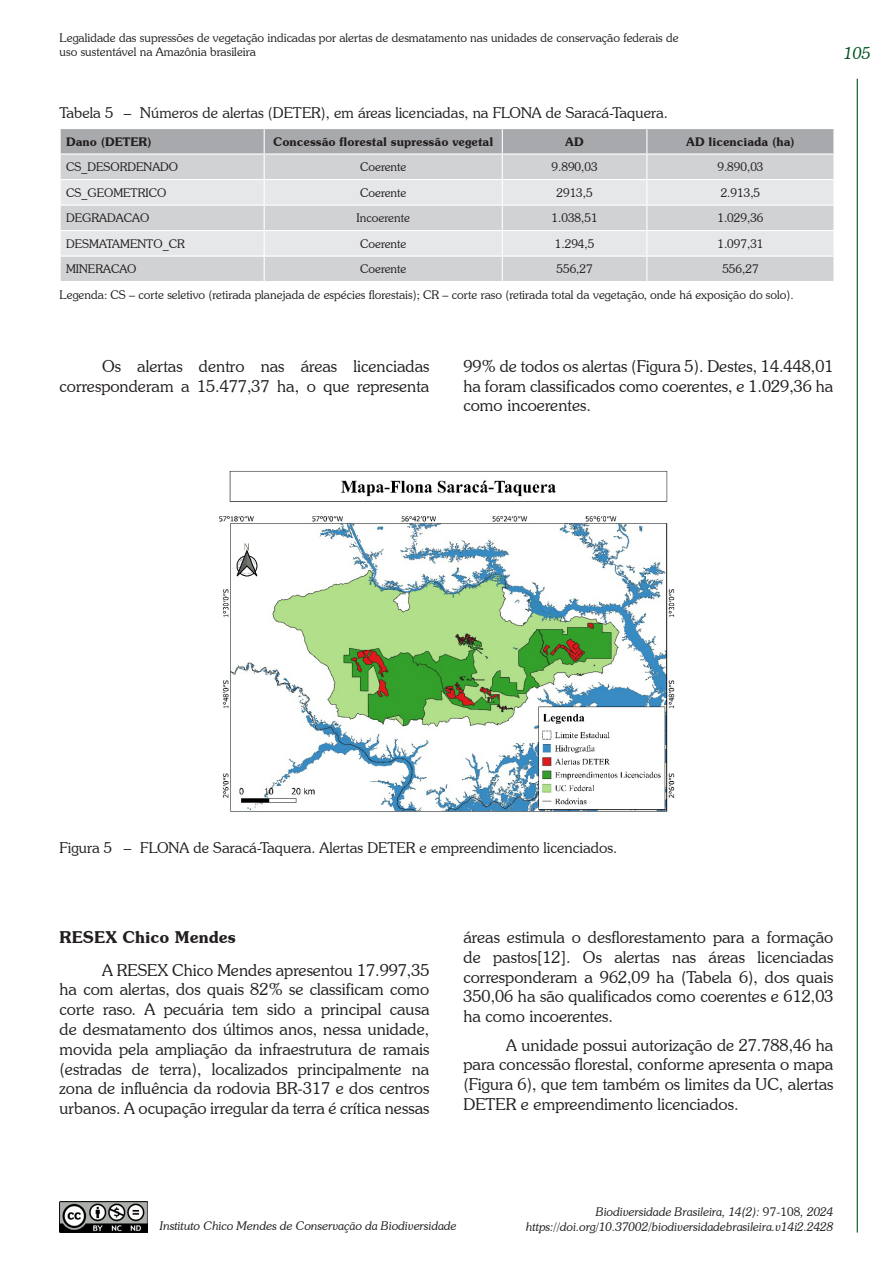
<style>
.page{position:relative;width:893px;height:1263px;background:#fff}
.page>*{position:absolute;margin:0;border:0;box-sizing:border-box;transform-origin:0 0}
.texto{font:300 16.5px/19.8px "Souvenir IT Cby BT";color:#231f20;text-align:justify}
.titulo_2{font:600 16.5px "Souvenir IT Cby BT";color:#231f20}
.t1{font:italic 300 16.5px "Souvenir IT Cby BT";color:#00531e}
.figura{font:300 15px "Souvenir IT Cby BT";color:#231f20}
.rodapé{font:300 12px/14.4px "Souvenir IT Cby BT";color:#231f20}
.texto_tabela{font:300 12px "Souvenir IT Cby BT";color:#231f20}
.t2{font:italic 300 12px/14.4px "Souvenir IT Cby BT";color:#231f20;text-align:right}
.texto_tabela-2{font:600 12px "Souvenir IT Cby BT";color:#231f20}
.s1{font-style:normal}
</style>
<div class="page">
<hr style="left:857px;top:79px;width:1px;height:1153px;background:#00531e">
<img style="left:60px;top:1201px;width:88px;height:31px">
<svg style="left:60px;top:129px;width:774px;height:152px;background:#d3d4d6"></svg>
<hr style="left:833px;top:257px;width:2px;height:24px;background:#fff">
<img style="left:219px;top:471px;width:456px;height:342px">
<p class="rodapé" style="left:60px;top:30px;width:621px">Legalidade das supressões de vegetação indicadas por alertas de desmatamento nas unidades de conservação federais de uso sustentável na Amazônia brasileira</p>
<p class="figura" style="left:60px;top:103px;width:610px">Tabela 5 – Números de alertas (DETER), em áreas licenciadas, na FLONA de Saracá-Taquera.</p>
<p class="texto_tabela-2" style="left:66px;top:134px;width:87px">Dano (DETER)</p>
<p class="texto_tabela-2" style="left:273px;top:134px;width:222px">Concessão florestal supressão vegetal</p>
<p class="texto_tabela-2" style="left:565px;top:134px;width:20px">AD</p>
<p class="texto_tabela-2" style="left:686px;top:134px;width:110px">AD licenciada (ha)</p>
<p class="texto_tabela" style="left:66px;top:160px;width:114px">CS_DESORDENADO</p>
<p class="texto_tabela" style="left:360px;top:160px;width:48px">Coerente</p>
<p class="texto_tabela" style="left:552px;top:160px;width:48px">9.890,03</p>
<p class="texto_tabela" style="left:717px;top:160px;width:48px">9.890,03</p>
<p class="texto_tabela" style="left:66px;top:185px;width:102px">CS_GEOMETRICO</p>
<p class="texto_tabela" style="left:360px;top:185px;width:48px">Coerente</p>
<p class="texto_tabela" style="left:556px;top:185px;width:38px">2913,5</p>
<p class="texto_tabela" style="left:721px;top:185px;width:41px">2.913,5</p>
<p class="texto_tabela" style="left:66px;top:211px;width:85px">DEGRADACAO</p>
<p class="texto_tabela" style="left:357px;top:211px;width:55px">Incoerente</p>
<p class="texto_tabela" style="left:552px;top:211px;width:48px">1.038,51</p>
<p class="texto_tabela" style="left:717px;top:211px;width:48px">1.029,36</p>
<p class="texto_tabela" style="left:66px;top:236px;width:120px">DESMATAMENTO_CR</p>
<p class="texto_tabela" style="left:360px;top:236px;width:48px">Coerente</p>
<p class="texto_tabela" style="left:555px;top:236px;width:41px">1.294,5</p>
<p class="texto_tabela" style="left:717px;top:236px;width:48px">1.097,31</p>
<p class="texto_tabela" style="left:66px;top:262px;width:72px">MINERACAO</p>
<p class="texto_tabela" style="left:360px;top:262px;width:48px">Coerente</p>
<p class="texto_tabela" style="left:556px;top:262px;width:38px">556,27</p>
<p class="texto_tabela" style="left:722px;top:262px;width:38px">556,27</p>
<p class="rodapé" style="left:60px;top:287px;width:736px">Legenda: CS – corte seletivo (retirada planejada de espécies florestais); CR – corte raso (retirada total da vegetação, onde há exposição do solo).</p>
<p class="t1" style="left:844px;top:43px;width:29px">105</p>
<p class="texto" style="left:60px;top:356px;width:371px;text-align:right">Os alertas dentro nas áreas licenciadas corresponderam a 15.477,37 ha, o que representa</p>
<p class="texto" style="left:463px;top:356px;width:371px">99% de todos os alertas (Figura 5). Destes, 14.448,01 ha foram classificados como coerentes, e 1.029,36 ha como incoerentes.</p>
<p class="figura" style="left:60px;top:839px;width:559px">Figura 5 – FLONA de Saracá-Taquera. Alertas DETER e empreendimento licenciados.</p>
<p class="titulo_2" style="left:60px;top:927px;width:178px">RESEX Chico Mendes</p>
<p class="texto" style="left:60px;top:959px;width:371px;text-indent:43px">A RESEX Chico Mendes apresentou 17.997,35 ha com alertas, dos quais 82% se classificam como corte raso. A pecuária tem sido a principal causa de desmatamento dos últimos anos, nessa unidade, movida pela ampliação da infraestrutura de ramais (estradas de terra), localizados principalmente na zona de influência da rodovia BR-317 e dos centros urbanos. A ocupação irregular da terra é crítica nessas</p>
<p class="texto" style="left:463px;top:927px;width:371px">áreas estimula o desflorestamento para a formação de pastos[12]. Os alertas nas áreas licenciadas corresponderam a 962,09 ha (Tabela 6), dos quais 350,06 ha são qualificados como coerentes e 612,03 ha como incoerentes.</p>
<p class="texto" style="left:463px;top:1034px;width:371px;text-indent:43px">A unidade possui autorização de 27.788,46 ha para concessão florestal, conforme apresenta o mapa (Figura 6), que tem também os limites da UC, alertas DETER e empreendimento licenciados.</p>
<p class="t2" style="left:160px;top:1218px;width:298px">Instituto Chico Mendes de Conservação da Biodiversidade</p>
<p class="t2" style="left:526px;top:1204px;width:309px">Biodiversidade Brasileira, 14(2): <span class="s1">97-108</span>, 2024 https://doi.org/10.37002/biodiversidadebrasileira.v14i2.2428</p>
</div>
